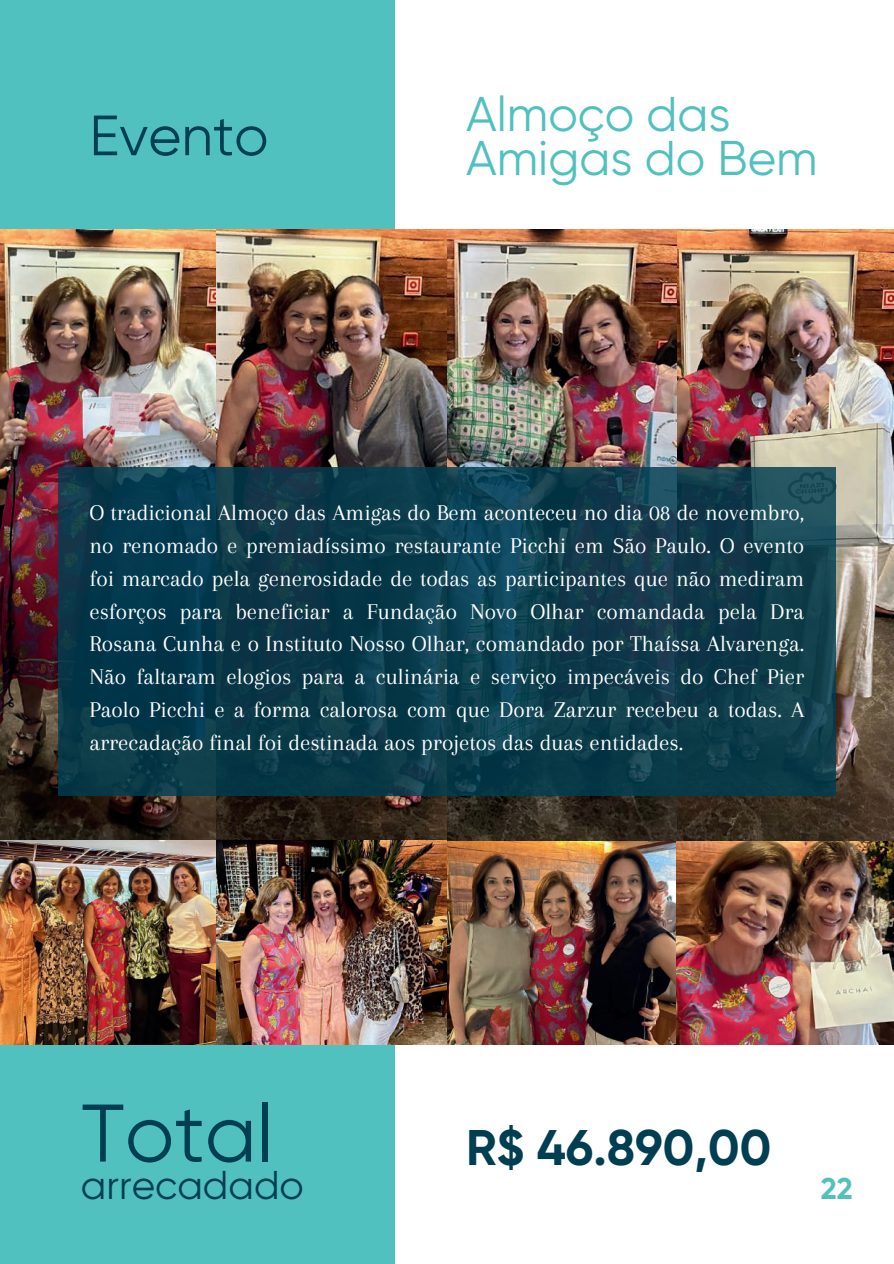
<style>
.page{position:relative;width:894px;height:1264px;background:#fff}
.page>*{position:absolute;margin:0;border:0;box-sizing:border-box;transform-origin:0 0}
.t1{font:81.45px "Anonymous";color:#003e51}
.t2{font:56.55px "Anonymous";color:#003e51}
.t3{font:49.95px "Anonymous";color:#003e51}
.t4{font:48.75px "Anonymous";color:#51c1bf}
.t5{font:40.2px "Anonymous";color:#003e51}
.t6{font:30px "Anonymous";color:#51c1bf}
.t7{font:23.4px/32.7px "Arapey";color:#fff;text-align:justify}
</style>
<div class="page">
<div style="left:0;top:0;width:395px;height:1263px;background:#51c1bf"></div>
<img style="left:0;top:229px;width:893px;height:815px">
<svg style="left:58px;top:467px;width:777px;height:329px;background:#0c3b4b"></svg>
<h2 class="t2" style="left:89px;top:110px;width:181px">Evento</h2>
<h3 class="t4" style="left:466px;top:92px;width:266px">Almoço das</h3>
<h3 class="t4" style="left:466px;top:136px;width:353px">Amigas do Bem</h3>
<p class="t7" style="left:89px;top:496px;width:716px">O tradicional Almoço das Amigas do Bem aconteceu no dia 08 de novembro, no renomado e premiadíssimo restaurante Picchi em São Paulo. O evento foi marcado pela generosidade de todas as participantes que não mediram esforços para beneficiar a Fundação Novo Olhar comandada pela Dra Rosana Cunha e o Instituto Nosso Olhar, comandado por Thaíssa Alvarenga.<br>Não faltaram elogios para a culinária e serviço impecáveis do Chef Pier Paolo Picchi e a forma calorosa com que Dora Zarzur recebeu a todas. A arrecadação final foi destinada aos projetos das duas entidades.</p>
<h1 class="t1" style="left:81px;top:1096px;width:194px">Total</h1>
<h3 class="t5" style="left:81px;top:1166px;width:224px">arrecadado</h3>
<h3 class="t3" style="left:466px;top:1124px;width:306px">R$ 46.890,00</h3>
<p class="t6" style="left:820px;top:1174px;width:33px">22</p>
</div>
